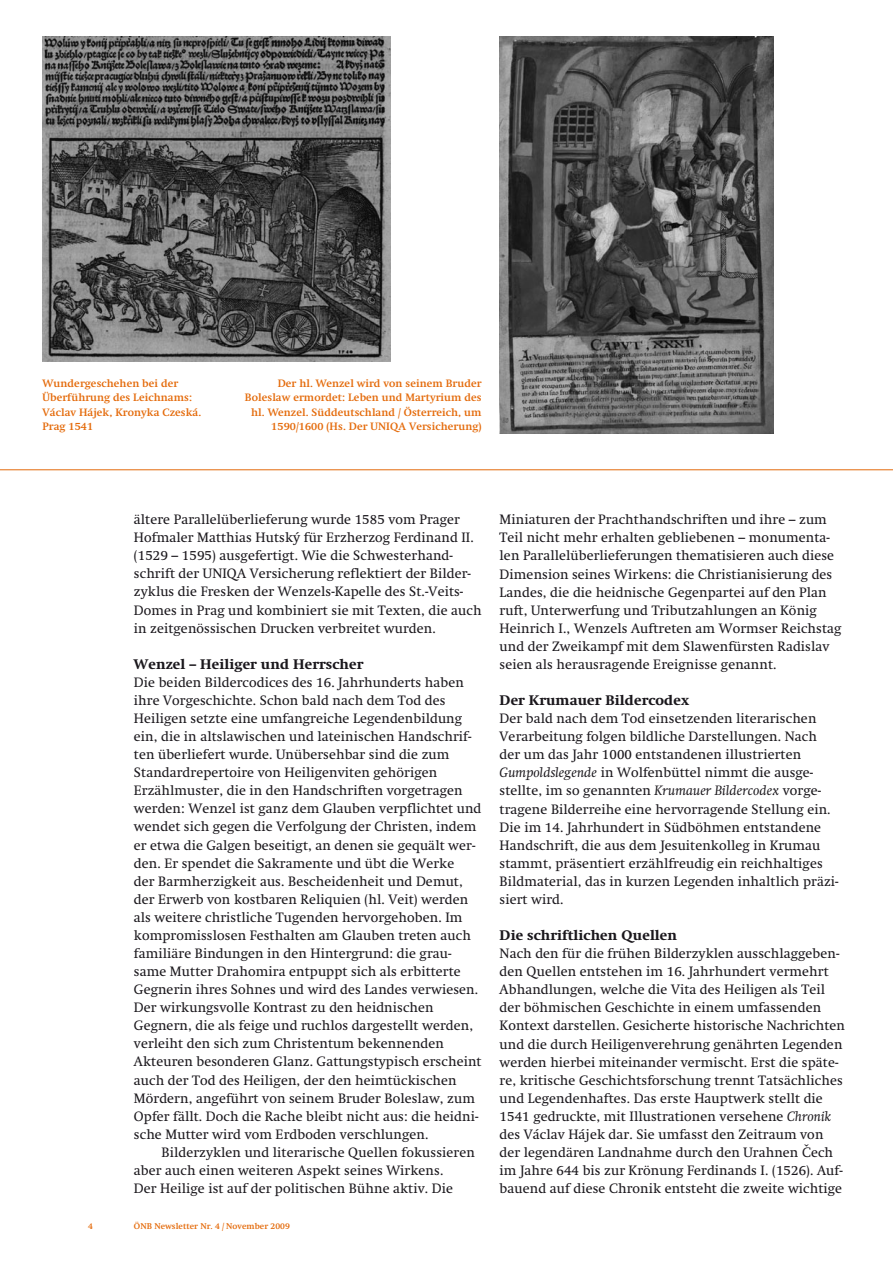
<style>
.page{position:relative;width:893px;height:1263px;background:#fff}
.page>*{position:absolute;margin:0;border:0;box-sizing:border-box;transform-origin:0 0}
.t1{font:13.5px/18.1px "Swift";letter-spacing:.01em;color:#1a171c}
.t2{font:800 13.5px "Swift";letter-spacing:.01em;color:#1a171c}
.t3{font:700 10.5px/14.4px "Swift";letter-spacing:.01em;color:#e46a0a}
.t4{font:700 8.25px "Swift";letter-spacing:.01em;color:#e46a0a}
.s1{font-style:italic}
.s2{font-family:"Swift CE"}
</style>
<div class="page">
<hr style="left:0;top:469px;width:893px;height:1px;background:#e46a0a">
<img style="left:500px;top:36px;width:274px;height:398px">
<img style="left:43px;top:36px;width:347px;height:325px">
<p class="t3" style="left:43px;top:376px;width:160px">Wundergeschehen bei der<br>Überführung des Leichnams:<br>Václav Hájek, Kronyka Czeská.<br>Prag 1541</p>
<p class="t3" style="left:245px;top:376px;width:238px;text-align:right">Der hl. Wenzel wird von seinem Bruder Boleslaw ermordet: Leben und Martyrium des hl. Wenzel. Süddeutschland / Österreich, um 1590/1600 (Hs. Der UNIQA Versicherung)</p>
<p class="t1" style="left:134px;top:510px;width:349px">ältere Parallelüberlieferung wurde 1585 vom Prager Hofmaler Matthias Hutský für Erzherzog Ferdinand II. (1529 – 1595) ausgefertigt. Wie die Schwesterhand&shy;schrift der UNIQA Versicherung reflektiert der Bilder&shy;zyklus die Fresken der Wenzels-Kapelle des St.-Veits-Domes in Prag und kombiniert sie mit Texten, die auch in zeitgenössischen Drucken verbreitet wurden.</p>
<p class="t2" style="left:134px;top:656px;width:231px">Wenzel – Heiliger und Herrscher</p>
<p class="t1" style="left:134px;top:673px;width:349px">Die beiden Bildercodices des 16. Jahrhunderts haben ihre Vorgeschichte. Schon bald nach dem Tod des Heiligen setzte eine umfangreiche Legendenbildung ein, die in altslawischen und lateinischen Handschrif&shy;ten überliefert wurde. Unübersehbar sind die zum Standardrepertoire von Heiligenviten gehörigen Erzählmuster, die in den Handschriften vorgetragen werden: Wenzel ist ganz dem Glauben verpflichtet und wendet sich gegen die Verfolgung der Christen, indem er etwa die Galgen beseitigt, an denen sie gequält wer&shy;den. Er spendet die Sakramente und übt die Werke<br>der Barmherzigkeit aus. Bescheidenheit und Demut, der Erwerb von kostbaren Reliquien (hl. Veit) werden als weitere christliche Tugenden hervorgehoben. Im kompromisslosen Festhalten am Glauben treten auch familiäre Bindungen in den Hintergrund: die grau&shy;same Mutter Drahomira entpuppt sich als erbitterte Gegnerin ihres Sohnes und wird des Landes verwiesen.<br>Der wirkungsvolle Kontrast zu den heidnischen Gegnern, die als feige und ruchlos dargestellt werden, verleiht den sich zum Christentum bekennenden Akteuren besonderen Glanz. Gattungstypisch erscheint auch der Tod des Heiligen, der den heimtückischen Mördern, angeführt von seinem Bruder Boleslaw, zum Opfer fällt. Doch die Rache bleibt nicht aus: die heidni&shy;sche Mutter wird vom Erdboden verschlungen.</p>
<p class="t1" style="left:134px;top:1143px;width:342px;text-indent:28px">Bilderzyklen und literarische Quellen fokussieren aber auch einen weiteren Aspekt seines Wirkens.<br>Der Heilige ist auf der politischen Bühne aktiv. Die</p>
<p class="t4" style="left:88px;top:1221px;width:6px">4</p>
<p class="t4" style="left:134px;top:1221px;width:157px">ÖNB Newsletter Nr. 4 / November 2009</p>
<p class="t1" style="left:500px;top:511px;width:343px">Miniaturen der Prachthandschriften und ihre – zum Teil nicht mehr erhalten gebliebenen – monumenta&shy;len Parallelüberlieferungen thematisieren auch diese Dimension seines Wirkens: die Christianisierung des Landes, die die heidnische Gegenpartei auf den Plan ruft, Unterwerfung und Tributzahlungen an König Heinrich I., Wenzels Auftreten am Wormser Reichstag und der Zweikampf mit dem Slawenfürsten Radislav seien als herausragende Ereignisse genannt.</p>
<p class="t2" style="left:500px;top:692px;width:191px">Der Krumauer Bildercodex</p>
<p class="t1" style="left:500px;top:709px;width:340px">Der bald nach dem Tod einsetzenden literarischen Verarbeitung folgen bildliche Darstellungen. Nach der um das Jahr 1000 entstandenen illustrierten <span class="s1">Gumpoldslegende</span> in Wolfenbüttel nimmt die ausge&shy;stellte, im so genannten <span class="s1">Krumauer Bildercodex</span> vorge&shy;tragene Bilderreihe eine hervorragende Stellung ein.<br>Die im 14. Jahrhundert in Südböhmen entstandene Handschrift, die aus dem Jesuitenkolleg in Krumau stammt, präsentiert erzählfreudig ein reichhaltiges Bildmaterial, das in kurzen Legenden inhaltlich präzi&shy;siert wird.</p>
<p class="t2" style="left:500px;top:927px;width:179px">Die schriftlichen Quellen</p>
<p class="t1" style="left:500px;top:944px;width:347px">Nach den für die frühen Bilderzyklen ausschlaggeben&shy;den Quellen entstehen im 16. Jahrhundert vermehrt Abhandlungen, welche die Vita des Heiligen als Teil der böhmischen Geschichte in einem umfassenden Kontext darstellen. Gesicherte historische Nachrichten und die durch Heiligenverehrung genährten Legenden werden hierbei miteinander vermischt. Erst die späte&shy;re, kritische Geschichtsforschung trennt Tatsächliches und Legendenhaftes. Das erste Hauptwerk stellt die 1541 gedruckte, mit Illustrationen versehene <span class="s1">Chronik </span>des Václav Hájek dar. Sie umfasst den Zeitraum von der legendären Landnahme durch den Urahnen <span class="s2">Č</span>ech im Jahre 644 bis zur Krönung Ferdinands I. (1526). Auf&shy;bauend auf diese Chronik entsteht die zweite wichtige</p>
</div>
